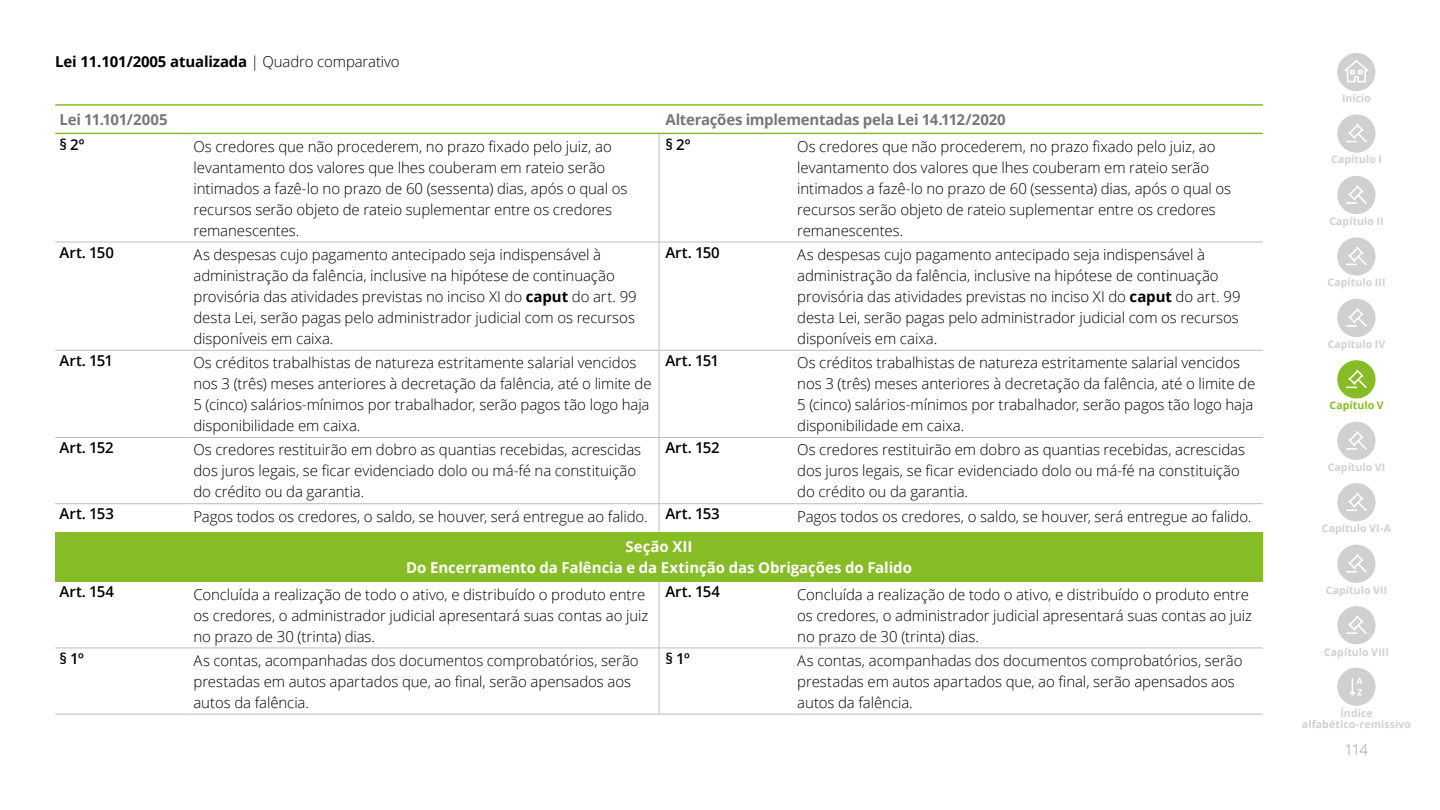
<style>
.page{position:relative;width:1440px;height:810px;background:#fff}
.page>*{position:absolute;margin:0;border:0;box-sizing:border-box;transform-origin:0 0}
.Body_copy__10_14pt{font:300 15px/21px "Open Sans";letter-spacing:-.005em;color:#000}
.Body_copy__10_14pt-2{font:600 15px "Open Sans";letter-spacing:-.005em;color:#000}
.seção{font:700 15px "Open Sans";letter-spacing:-.005em;color:#fff}
.Body_copy__10_14pt-3{font:700 15px "Open Sans";letter-spacing:-.015em;color:#75787b}
.t1{font:700 15px "Open Sans";letter-spacing:-.01em;color:#000}
.t2{font:15px "Open Sans";color:#bbbcbc}
.t3{font:700 10.5px/10.5px "Open Sans";letter-spacing:.01em;color:#d0d0ce;text-align:center}
.t4{font:700 10.5px "Open Sans";letter-spacing:.005em;color:#86bc25}
.s1{font-weight:300}
.s2{font-weight:700}
</style>
<div class="page">
<svg style="left:1337px;top:53px;width:39px;height:38px"></svg>
<svg style="left:1337px;top:668px;width:39px;height:38px"></svg>
<svg style="left:1337px;top:114px;width:39px;height:39px"></svg>
<svg style="left:1337px;top:176px;width:39px;height:38px"></svg>
<svg style="left:1337px;top:237px;width:39px;height:39px"></svg>
<svg style="left:1337px;top:299px;width:39px;height:38px"></svg>
<svg style="left:1337px;top:360px;width:39px;height:39px"></svg>
<svg style="left:1337px;top:422px;width:39px;height:38px"></svg>
<svg style="left:1337px;top:483px;width:39px;height:38px"></svg>
<svg style="left:1337px;top:545px;width:39px;height:38px"></svg>
<svg style="left:1337px;top:606px;width:39px;height:38px"></svg>
<div style="left:55px;top:532px;width:1208px;height:50px;background:#86bc25"></div>
<hr style="left:659px;top:134px;width:1px;height:108px;background:#bbbcbc">
<hr style="left:55px;top:242px;width:136px;height:1px;background:#bbbcbc">
<hr style="left:191px;top:242px;width:468px;height:1px;background:#bbbcbc">
<hr style="left:659px;top:242px;width:1px;height:108px;background:#bbbcbc">
<hr style="left:659px;top:242px;width:136px;height:1px;background:#bbbcbc">
<hr style="left:795px;top:242px;width:468px;height:1px;background:#bbbcbc">
<hr style="left:55px;top:350px;width:136px;height:1px;background:#bbbcbc">
<hr style="left:55px;top:437px;width:136px;height:1px;background:#bbbcbc">
<hr style="left:191px;top:350px;width:468px;height:1px;background:#bbbcbc">
<hr style="left:191px;top:437px;width:468px;height:1px;background:#bbbcbc">
<hr style="left:659px;top:351px;width:1px;height:86px;background:#bbbcbc">
<hr style="left:659px;top:438px;width:1px;height:65px;background:#bbbcbc">
<hr style="left:659px;top:350px;width:136px;height:1px;background:#bbbcbc">
<hr style="left:659px;top:437px;width:136px;height:1px;background:#bbbcbc">
<hr style="left:795px;top:350px;width:468px;height:1px;background:#bbbcbc">
<hr style="left:795px;top:437px;width:468px;height:1px;background:#bbbcbc">
<hr style="left:55px;top:503px;width:136px;height:1px;background:#bbbcbc">
<hr style="left:191px;top:503px;width:468px;height:1px;background:#bbbcbc">
<svg style="left:659px;top:504px;width:1px;height:28px"></svg>
<hr style="left:659px;top:503px;width:136px;height:1px;background:#bbbcbc">
<hr style="left:795px;top:503px;width:468px;height:1px;background:#bbbcbc">
<hr style="left:659px;top:582px;width:1px;height:66px;background:#bbbcbc">
<hr style="left:55px;top:648px;width:136px;height:1px;background:#bbbcbc">
<hr style="left:55px;top:714px;width:136px;height:1px;background:#bbbcbc">
<hr style="left:191px;top:648px;width:468px;height:1px;background:#bbbcbc">
<hr style="left:191px;top:714px;width:468px;height:1px;background:#bbbcbc">
<hr style="left:659px;top:648px;width:1px;height:66px;background:#bbbcbc">
<hr style="left:659px;top:648px;width:136px;height:1px;background:#bbbcbc">
<hr style="left:659px;top:714px;width:136px;height:1px;background:#bbbcbc">
<hr style="left:795px;top:648px;width:468px;height:1px;background:#bbbcbc">
<hr style="left:795px;top:714px;width:468px;height:1px;background:#bbbcbc">
<hr style="left:55px;top:104px;width:136px;height:2px;background:#86bc25">
<hr style="left:191px;top:104px;width:468px;height:2px;background:#86bc25">
<hr style="left:55px;top:133px;width:136px;height:1px;background:#86bc25">
<hr style="left:191px;top:133px;width:468px;height:1px;background:#86bc25">
<hr style="left:659px;top:104px;width:136px;height:2px;background:#86bc25">
<hr style="left:795px;top:104px;width:468px;height:2px;background:#86bc25">
<hr style="left:659px;top:133px;width:136px;height:1px;background:#86bc25">
<hr style="left:795px;top:133px;width:468px;height:1px;background:#86bc25">
<p class="t1" style="left:55px;top:51px;width:346px">Lei 11.101/2005 atualizada <span class="s1">| Quadro comparativo</span></p>
<p class="Body_copy__10_14pt-3" style="left:60px;top:109px;width:110px">Lei 11.101/2005</p>
<p class="Body_copy__10_14pt-3" style="left:665px;top:109px;width:342px">Alterações implementadas pela Lei 14.112/2020</p>
<p class="Body_copy__10_14pt-2" style="left:60px;top:134px;width:27px">§ 2º</p>
<p class="Body_copy__10_14pt" style="left:193px;top:135px;width:436px">Os credores que não procederem, no prazo fixado pelo juiz, ao levantamento dos valores que lhes couberam em rateio serão intimados a fazê-lo no prazo de 60 (sessenta) dias, após o qual os recursos serão objeto de rateio suplementar entre os credores remanescentes.</p>
<p class="Body_copy__10_14pt-2" style="left:665px;top:134px;width:27px">§ 2º</p>
<p class="Body_copy__10_14pt" style="left:797px;top:135px;width:436px">Os credores que não procederem, no prazo fixado pelo juiz, ao levantamento dos valores que lhes couberam em rateio serão intimados a fazê-lo no prazo de 60 (sessenta) dias, após o qual os recursos serão objeto de rateio suplementar entre os credores remanescentes.</p>
<p class="Body_copy__10_14pt-2" style="left:60px;top:242px;width:56px">Art. 150</p>
<p class="Body_copy__10_14pt" style="left:193px;top:244px;width:445px">As despesas cujo pagamento antecipado seja indispensável à administração da falência, inclusive na hipótese de continuação provisória das atividades previstas no inciso XI do <span class="s2">caput</span> do art. 99 desta Lei, serão pagas pelo administrador judicial com os recursos disponíveis em caixa.</p>
<p class="Body_copy__10_14pt-2" style="left:665px;top:242px;width:56px">Art. 150</p>
<p class="Body_copy__10_14pt" style="left:797px;top:244px;width:445px">As despesas cujo pagamento antecipado seja indispensável à administração da falência, inclusive na hipótese de continuação provisória das atividades previstas no inciso XI do <span class="s2">caput</span> do art. 99 desta Lei, serão pagas pelo administrador judicial com os recursos disponíveis em caixa.</p>
<p class="Body_copy__10_14pt-2" style="left:60px;top:350px;width:55px">Art. 151</p>
<p class="Body_copy__10_14pt" style="left:193px;top:352px;width:460px">Os créditos trabalhistas de natureza estritamente salarial vencidos nos 3 (três) meses anteriores à decretação da falência, até o limite de 5 (cinco) salários-mínimos por trabalhador, serão pagos tão logo haja disponibilidade em caixa.</p>
<p class="Body_copy__10_14pt-2" style="left:665px;top:350px;width:55px">Art. 151</p>
<p class="Body_copy__10_14pt" style="left:797px;top:352px;width:460px">Os créditos trabalhistas de natureza estritamente salarial vencidos nos 3 (três) meses anteriores à decretação da falência, até o limite de 5 (cinco) salários-mínimos por trabalhador, serão pagos tão logo haja disponibilidade em caixa.</p>
<p class="Body_copy__10_14pt-2" style="left:60px;top:437px;width:56px">Art. 152</p>
<p class="Body_copy__10_14pt" style="left:193px;top:439px;width:449px">Os credores restituirão em dobro as quantias recebidas, acrescidas dos juros legais, se ficar evidenciado dolo ou má-fé na constituição do crédito ou da garantia.</p>
<p class="Body_copy__10_14pt-2" style="left:665px;top:437px;width:56px">Art. 152</p>
<p class="Body_copy__10_14pt" style="left:797px;top:439px;width:449px">Os credores restituirão em dobro as quantias recebidas, acrescidas dos juros legais, se ficar evidenciado dolo ou má-fé na constituição do crédito ou da garantia.</p>
<p class="Body_copy__10_14pt-2" style="left:60px;top:504px;width:56px">Art. 153</p>
<p class="Body_copy__10_14pt" style="left:193px;top:505px;width:456px">Pagos todos os credores, o saldo, se houver, será entregue ao falido.</p>
<p class="Body_copy__10_14pt-2" style="left:665px;top:504px;width:56px">Art. 153</p>
<p class="Body_copy__10_14pt" style="left:797px;top:505px;width:456px">Pagos todos os credores, o saldo, se houver, será entregue ao falido.</p>
<p class="seção" style="left:626px;top:536px;width:68px">Seção XII</p>
<p class="seção" style="left:406px;top:557px;width:507px">Do Encerramento da Falência e da Extinção das Obrigações do Falido</p>
<p class="Body_copy__10_14pt-2" style="left:60px;top:582px;width:56px">Art. 154</p>
<p class="Body_copy__10_14pt" style="left:193px;top:583px;width:456px">Concluída a realização de todo o ativo, e distribuído o produto entre os credores, o administrador judicial apresentará suas contas ao juiz no prazo de 30 (trinta) dias.</p>
<p class="Body_copy__10_14pt-2" style="left:665px;top:582px;width:56px">Art. 154</p>
<p class="Body_copy__10_14pt" style="left:797px;top:583px;width:456px">Concluída a realização de todo o ativo, e distribuído o produto entre os credores, o administrador judicial apresentará suas contas ao juiz no prazo de 30 (trinta) dias.</p>
<p class="Body_copy__10_14pt-2" style="left:60px;top:648px;width:26px">§ 1º</p>
<p class="Body_copy__10_14pt" style="left:193px;top:649px;width:447px">As contas, acompanhadas dos documentos comprobatórios, serão prestadas em autos apartados que, ao final, serão apensados aos autos da falência.</p>
<p class="Body_copy__10_14pt-2" style="left:665px;top:648px;width:26px">§ 1º</p>
<p class="Body_copy__10_14pt" style="left:797px;top:649px;width:447px">As contas, acompanhadas dos documentos comprobatórios, serão prestadas em autos apartados que, ao final, serão apensados aos autos da falência.</p>
<p class="t3" style="left:1342px;top:92px;width:31px">Início</p>
<p class="t3" style="left:1331px;top:154px;width:52px">Capítulo I</p>
<p class="t3" style="left:1329px;top:216px;width:56px">Capítulo II</p>
<p class="t3" style="left:1328px;top:277px;width:59px">Capítulo III</p>
<p class="t3" style="left:1328px;top:339px;width:59px">Capítulo IV</p>
<p class="t4" style="left:1330px;top:398px;width:55px">Capítulo V</p>
<p class="t3" style="left:1328px;top:462px;width:59px">Capítulo VI</p>
<p class="t3" style="left:1322px;top:523px;width:71px">Capítulo VI-A</p>
<p class="t3" style="left:1326px;top:585px;width:63px">Capítulo VII</p>
<p class="t3" style="left:1324px;top:646px;width:66px">Capítulo VIII</p>
<p class="t3" style="left:1302px;top:708px;width:111px">Índice alfabético-remissivo</p>
<p class="t2" style="left:1345px;top:739px;width:25px">114</p>
</div>
